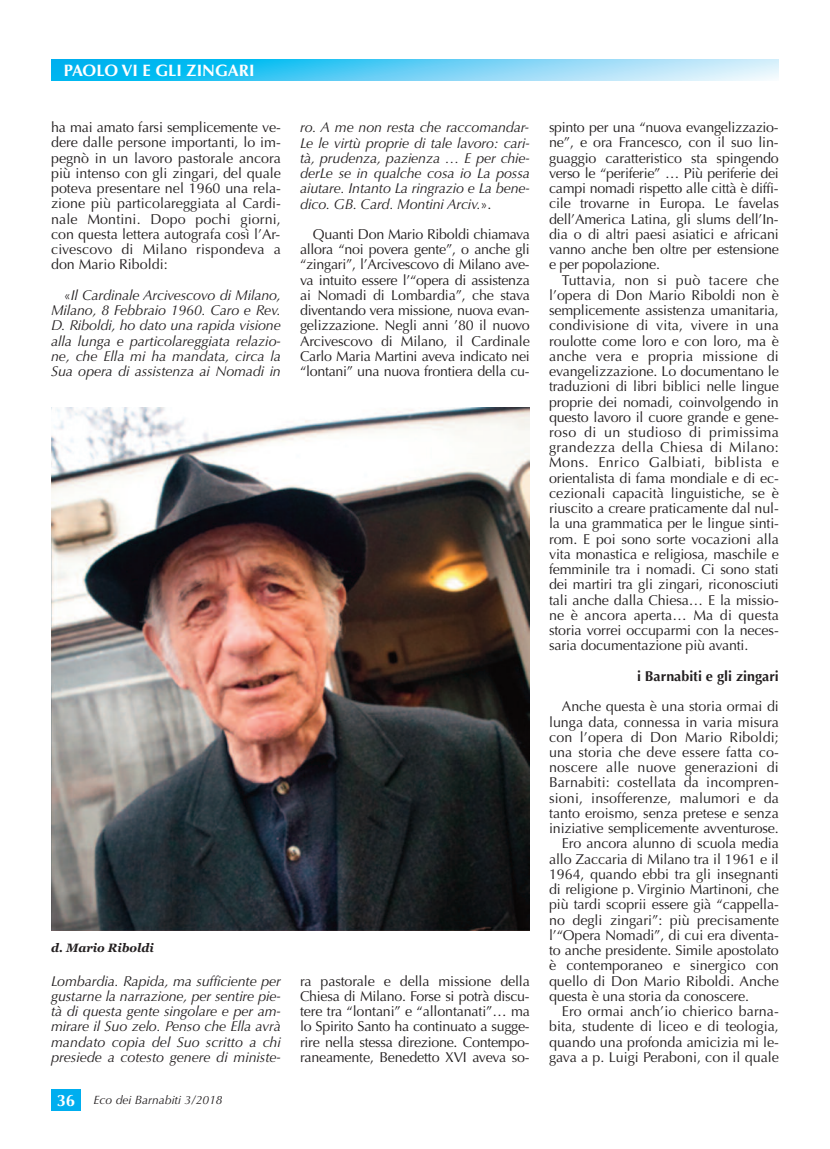
<style>
.page{position:relative;width:830px;height:1149px;background:#fff}
.page>*{position:absolute;margin:0;border:0;box-sizing:border-box;transform-origin:0 0}
.t1{font:700 16.5px "Optima";color:#fff}
.t2{font:14.25px/15.1px "Optima";letter-spacing:-.005em;color:#231f20;text-align:justify}
.t3{font:italic 14.25px/15.1px "Optima";letter-spacing:-.01em;color:#231f20;text-align:justify}
.t4{font:700 14.25px "Optima";color:#231f20}
.t5{font:italic 12px "Optima";color:#231f20}
.t6{font:italic 700 12px "Georgia";color:#231f20}
.s1{font-style:normal}
.s2{font-weight:700;font-style:normal;font-size:16.5px;color:#fff}
</style>
<div class="page">
<svg style="left:51px;top:60px;width:727px;height:21px;background:#66d0f5"></svg>
<div style="left:51px;top:1089px;width:30px;height:21px;background:#00aeef"></div>
<img style="left:51px;top:407px;width:478px;height:522px">
<p class="t1" style="left:64px;top:61px;width:192px">PAOLO VI E GLI ZINGARI</p>
<p class="t2" style="left:51px;top:120px;width:231px">ha mai amato farsi semplicemente ve&shy;dere dalle persone importanti, lo im&shy;pegnò in un lavoro pastorale ancora più intenso con gli zingari, del quale poteva presentare nel 1960 una rela&shy;zione più particolareggiata al Cardi&shy;nale Montini. Dopo pochi giorni, con questa lettera autografa così l’Ar&shy;civescovo di Milano rispondeva a don Mario Riboldi:</p>
<p class="t3" style="left:51px;top:287px;width:231px;text-indent:13px"><span class="s1">«</span>Il Cardinale Arcivescovo di Milano, Milano, 8 Febbraio 1960. Caro e Rev.<br>D. Riboldi, ho dato una rapida visione alla lunga e particolareggiata relazio&shy;ne, che Ella mi ha mandata, circa la Sua opera di assistenza ai Nomadi in</p>
<p class="t3" style="left:300px;top:120px;width:231px">ro. A me non resta che raccomandar-Le le virtù proprie di tale lavoro: cari&shy;tà, prudenza, pazienza … E per chie&shy;derLe se in qualche cosa io La possa aiutare. Intanto La ringrazio e La bene&shy;dico. GB. Card. Montini Arciv.<span class="s1">».</span></p>
<p class="t2" style="left:300px;top:227px;width:231px;text-indent:13px">Quanti Don Mario Riboldi chiamava allora “noi povera gente”, o anche gli “zingari”, l’Arcivescovo di Milano ave&shy;va intuito essere l’“opera di assistenza ai Nomadi di Lombardia”, che stava diventando vera missione, nuova evan&shy;gelizzazione. Negli anni ’80 il nuovo Arcivescovo di Milano, il Cardinale Carlo Maria Martini aveva indicato nei “lontani” una nuova frontiera della cu-</p>
<p class="t6" style="left:51px;top:940px;width:104px">d. Mario Riboldi</p>
<p class="t3" style="left:51px;top:972px;width:231px">Lombardia. Rapida, ma sufficiente per gustarne la narrazione, per sentire pie&shy;tà di questa gente singolare e per am&shy;mirare il Suo zelo. Penso che Ella avrà mandato copia del Suo scritto a chi presiede a cotesto genere di ministe-</p>
<p class="t5" style="left:57px;top:1092px;width:167px"><span class="s2">36</span> Eco dei Barnabiti 3/2018</p>
<p class="t2" style="left:300px;top:973px;width:231px">ra pastorale e della missione della Chiesa di Milano. Forse si potrà discu&shy;tere tra “lontani” e “allontanati”… ma lo Spirito Santo ha continuato a sugge&shy;rire nella stessa direzione. Contempo&shy;raneamente, Benedetto XVI aveva so-</p>
<p class="t2" style="left:548px;top:120px;width:231px">spinto per una “nuova evangelizzazio&shy;ne”, e ora Francesco, con il suo lin&shy;guaggio caratteristico sta spingendo verso le “periferie” … Più periferie dei campi nomadi rispetto alle città è diffi&shy;cile trovarne in Europa. Le favelas dell’America Latina, gli slums dell’In&shy;dia o di altri paesi asiatici e africani vanno anche ben oltre per estensione e per popolazione.</p>
<p class="t2" style="left:548px;top:272px;width:231px;text-indent:13px">Tuttavia, non si può tacere che l’opera di Don Mario Riboldi non è semplicemente assistenza umanitaria, condivisione di vita, vivere in una roulotte come loro e con loro, ma è anche vera e propria missione di evangelizzazione. Lo documentano le traduzioni di libri biblici nelle lingue proprie dei nomadi, coinvolgendo in questo lavoro il cuore grande e gene&shy;roso di un studioso di primissima grandezza della Chiesa di Milano:<br>Mons. Enrico Galbiati, biblista e orientalista di fama mondiale e di ec&shy;cezionali capacità linguistiche, se è riuscito a creare praticamente dal nul&shy;la una grammatica per le lingue sinti&shy;rom. E poi sono sorte vocazioni alla vita monastica e religiosa, maschile e femminile tra i nomadi. Ci sono stati dei martiri tra gli zingari, riconosciuti tali anche dalla Chiesa… E la missio&shy;ne è ancora aperta… Ma di questa storia vorrei occuparmi con la neces&shy;saria documentazione più avanti.</p>
<p class="t4" style="left:636px;top:667px;width:143px">i Barnabiti e gli zingari</p>
<p class="t2" style="left:561px;top:698px;width:218px">Anche questa è una storia ormai di</p>
<p class="t2" style="left:549px;top:714px;width:231px">lunga data, connessa in varia misura</p>
<p class="t2" style="left:549px;top:729px;width:231px">con l’opera di Don Mario Riboldi;</p>
<p class="t2" style="left:549px;top:744px;width:231px">una storia che deve essere fatta co-</p>
<p class="t2" style="left:549px;top:759px;width:231px">noscere alle nuove generazioni di</p>
<p class="t2" style="left:549px;top:775px;width:231px">Barnabiti: costellata da incompren-</p>
<p class="t2" style="left:549px;top:790px;width:231px">sioni, insofferenze, malumori e da</p>
<p class="t2" style="left:549px;top:805px;width:231px">tanto eroismo, senza pretese e senza</p>
<p class="t2" style="left:549px;top:820px;width:231px">iniziative semplicemente avventurose.</p>
<p class="t2" style="left:561px;top:836px;width:218px">Ero ancora alunno di scuola media</p>
<p class="t2" style="left:549px;top:851px;width:231px">allo Zaccaria di Milano tra il 1961 e il</p>
<p class="t2" style="left:549px;top:866px;width:231px">1964, quando ebbi tra gli insegnanti</p>
<p class="t2" style="left:549px;top:881px;width:231px">di religione p. Virginio Martinoni, che</p>
<p class="t2" style="left:549px;top:896px;width:231px">più tardi scoprii essere già “cappella-</p>
<p class="t2" style="left:549px;top:912px;width:231px">no degli zingari”: più precisamente</p>
<p class="t2" style="left:549px;top:927px;width:231px">l’“Opera Nomadi”, di cui era diventa-</p>
<p class="t2" style="left:549px;top:942px;width:231px">to anche presidente. Simile apostolato</p>
<p class="t2" style="left:549px;top:957px;width:231px">è contemporaneo e sinergico con</p>
<p class="t2" style="left:549px;top:973px;width:231px">quello di Don Mario Riboldi. Anche</p>
<p class="t2" style="left:549px;top:988px;width:201px">questa è una storia da conoscere.</p>
<p class="t2" style="left:561px;top:1003px;width:218px">Ero ormai anch’io chierico barna-</p>
<p class="t2" style="left:549px;top:1018px;width:231px">bita, studente di liceo e di teologia,</p>
<p class="t2" style="left:549px;top:1033px;width:231px">quando una profonda amicizia mi le-</p>
<p class="t2" style="left:549px;top:1049px;width:231px">gava a p. Luigi Peraboni, con il quale</p>
</div>
